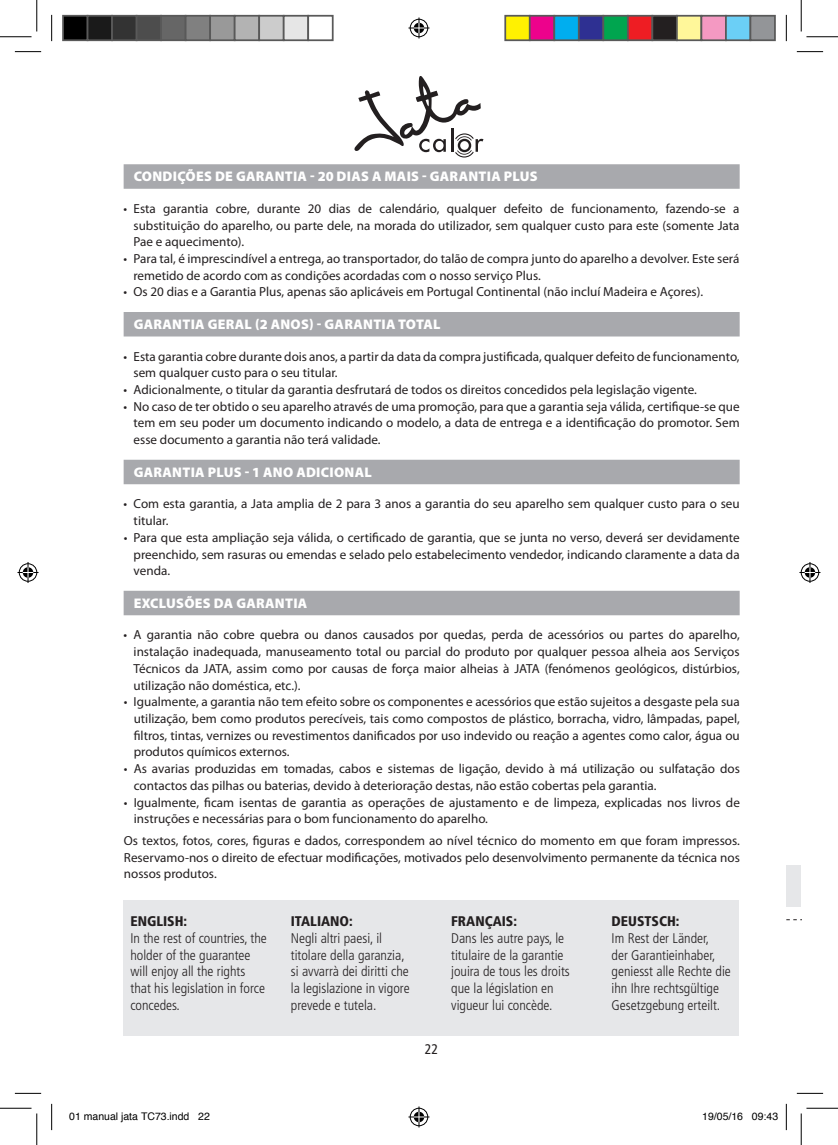
<style>
.page{position:relative;width:838px;height:1145px;background:#fff}
.page>*{position:absolute;margin:0;border:0;box-sizing:border-box;transform-origin:0 0}
.t1{font:300 condensed 14px/16.8px "Frutiger";color:#231f20}
.t2{font:900 14px "Myriad Pro";letter-spacing:.02em;color:#fff}
.t3{font:900 condensed 14px "Frutiger";color:#231f20}
.t4{font:condensed 14px "Frutiger";color:#231f20}
.t5{font:13.12px/16.6px "Myriad Pro";color:#231f20;text-align:justify}
.t6{font:10.5px "Helvetica";color:#000}
</style>
<div class="page">
<svg style="left:354px;top:76px;width:129px;height:82px"></svg>
<div style="left:786px;top:865px;width:15px;height:42px;background:#e6e7e9"></div>
<div style="left:124px;top:900px;width:615px;height:136px;background:#e6e7e9"></div>
<div style="left:124px;top:164px;width:615px;height:25px;background:#a8a9ad"></div>
<div style="left:124px;top:312px;width:615px;height:25px;background:#a8a9ad"></div>
<div style="left:124px;top:460px;width:615px;height:24px;background:#a8a9ad"></div>
<div style="left:124px;top:591px;width:615px;height:24px;background:#a8a9ad"></div>
<svg style="left:15px;top:51px;width:26px;height:1px"></svg>
<svg style="left:796px;top:51px;width:27px;height:1px"></svg>
<svg style="left:15px;top:1093px;width:26px;height:1px"></svg>
<svg style="left:796px;top:1093px;width:27px;height:1px"></svg>
<svg style="left:51px;top:15px;width:1px;height:26px"></svg>
<svg style="left:51px;top:1104px;width:1px;height:26px"></svg>
<svg style="left:786px;top:15px;width:1px;height:26px"></svg>
<svg style="left:786px;top:1104px;width:1px;height:26px"></svg>
<hr style="left:0;top:36px;width:32px;height:1px;background:#000">
<hr style="left:806px;top:36px;width:31px;height:1px;background:#000">
<hr style="left:0;top:1108px;width:32px;height:1px;background:#000">
<hr style="left:806px;top:1108px;width:31px;height:1px;background:#000">
<hr style="left:36px;top:0;width:1px;height:31px;background:#000">
<hr style="left:36px;top:1113px;width:1px;height:32px;background:#000">
<hr style="left:800px;top:0;width:1px;height:31px;background:#000">
<hr style="left:800px;top:1113px;width:1px;height:32px;background:#000">
<svg style="left:408px;top:18px;width:21px;height:21px"></svg>
<svg style="left:408px;top:1106px;width:21px;height:21px"></svg>
<svg style="left:18px;top:562px;width:21px;height:21px"></svg>
<svg style="left:799px;top:562px;width:21px;height:21px"></svg>
<div style="left:63px;top:16px;width:25px;height:24px;background:#000"></div>
<div style="left:62px;top:15px;width:26px;height:26px;border:2px solid #595959"></div>
<div style="left:88px;top:16px;width:24px;height:24px;background:#1a1a1a"></div>
<div style="left:87px;top:15px;width:26px;height:26px;border:2px solid #595959"></div>
<div style="left:112px;top:16px;width:25px;height:24px;background:#333"></div>
<div style="left:111px;top:15px;width:26px;height:26px;border:2px solid #595959"></div>
<div style="left:137px;top:16px;width:24px;height:24px;background:#4d4d4d"></div>
<div style="left:136px;top:15px;width:26px;height:26px;border:2px solid #595959"></div>
<div style="left:161px;top:16px;width:25px;height:24px;background:#666"></div>
<div style="left:160px;top:15px;width:26px;height:26px;border:2px solid #595959"></div>
<div style="left:186px;top:16px;width:24px;height:24px;background:#808080"></div>
<div style="left:185px;top:15px;width:26px;height:26px;border:2px solid #595959"></div>
<div style="left:210px;top:16px;width:25px;height:24px;background:#999"></div>
<div style="left:209px;top:15px;width:26px;height:26px;border:2px solid #595959"></div>
<div style="left:235px;top:16px;width:24px;height:24px;background:#b3b3b3"></div>
<div style="left:234px;top:15px;width:26px;height:26px;border:2px solid #595959"></div>
<div style="left:259px;top:16px;width:25px;height:24px;background:#ccc"></div>
<div style="left:258px;top:15px;width:26px;height:26px;border:2px solid #595959"></div>
<div style="left:284px;top:16px;width:24px;height:24px;background:#e6e6e6"></div>
<div style="left:283px;top:15px;width:26px;height:26px;border:2px solid #595959"></div>
<div style="left:307px;top:15px;width:26px;height:26px;border:2px solid #595959"></div>
<div style="left:505px;top:16px;width:24px;height:24px;background:#fff101"></div>
<div style="left:504px;top:15px;width:26px;height:26px;border:2px solid #595959"></div>
<div style="left:529px;top:16px;width:25px;height:24px;background:#ed028c"></div>
<div style="left:529px;top:15px;width:26px;height:26px;border:2px solid #595959"></div>
<div style="left:554px;top:16px;width:24px;height:24px;background:#00aeef"></div>
<div style="left:553px;top:15px;width:26px;height:26px;border:2px solid #595959"></div>
<div style="left:578px;top:16px;width:25px;height:24px;background:#2e3092"></div>
<div style="left:578px;top:15px;width:26px;height:26px;border:2px solid #595959"></div>
<div style="left:603px;top:16px;width:24px;height:24px;background:#00a54f"></div>
<div style="left:602px;top:15px;width:26px;height:26px;border:2px solid #595959"></div>
<div style="left:627px;top:16px;width:25px;height:24px;background:#ee1d23"></div>
<div style="left:627px;top:15px;width:26px;height:26px;border:2px solid #595959"></div>
<div style="left:652px;top:16px;width:24px;height:24px;background:#231f20"></div>
<div style="left:651px;top:15px;width:26px;height:26px;border:2px solid #595959"></div>
<div style="left:676px;top:16px;width:25px;height:24px;background:#fff79a"></div>
<div style="left:676px;top:15px;width:26px;height:26px;border:2px solid #595959"></div>
<div style="left:701px;top:16px;width:24px;height:24px;background:#f499c2"></div>
<div style="left:700px;top:15px;width:26px;height:26px;border:2px solid #595959"></div>
<div style="left:725px;top:16px;width:25px;height:24px;background:#6bcff6"></div>
<div style="left:725px;top:15px;width:26px;height:26px;border:2px solid #595959"></div>
<div style="left:750px;top:16px;width:24px;height:24px;background:#939598"></div>
<div style="left:749px;top:15px;width:26px;height:26px;border:2px solid #595959"></div>
<p class="t2" style="left:134px;top:169px;width:405px">CONDIÇÕES DE GARANTIA - 20 DIAS A MAIS - GARANTIA PLUS</p>
<p class="t5" style="left:133px;top:200px;width:607px;text-indent:-10px">• Esta garantia cobre, durante 20 dias de calendário, qualquer defeito de funcionamento, fazendo-se a substituição do aparelho, ou parte dele, na morada do utilizador, sem qualquer custo para este (somente Jata Pae e aquecimento).</p>
<p class="t5" style="left:133px;top:250px;width:607px;text-indent:-10px">• Para tal, é imprescindível a entrega, ao transportador, do talão de compra junto do aparelho a devolver. Este será remetido de acordo com as condições acordadas com o nosso serviço Plus.</p>
<p class="t5" style="left:123px;top:284px;width:581px">• Os 20 dias e a Garantia Plus, apenas são aplicáveis em Portugal Continental (não incluí Madeira e Açores).</p>
<p class="t2" style="left:134px;top:316px;width:308px">GARANTIA GERAL (2 ANOS) - GARANTIA TOTAL</p>
<p class="t5" style="left:133px;top:348px;width:607px;text-indent:-10px">• Esta garantia cobre durante dois anos, a partir da data da compra justificada, qualquer defeito de funcionamento, sem qualquer custo para o seu titular.</p>
<p class="t5" style="left:124px;top:381px;width:575px">• Adicionalmente, o titular da garantia desfrutará de todos os direitos concedidos pela legislação vigente.</p>
<p class="t5" style="left:133px;top:398px;width:607px;text-indent:-10px">• No caso de ter obtido o seu aparelho através de uma promoção, para que a garantia seja válida, certifique-se que tem em seu poder um documento indicando o modelo, a data de entrega e a identificação do promotor. Sem esse documento a garantia não terá validade.</p>
<p class="t2" style="left:134px;top:464px;width:240px">GARANTIA PLUS - 1 ANO ADICIONAL</p>
<p class="t5" style="left:134px;top:495px;width:607px;text-indent:-10px">• Com esta garantia, a Jata amplia de 2 para 3 anos a garantia do seu aparelho sem qualquer custo para o seu titular.</p>
<p class="t5" style="left:133px;top:529px;width:607px;text-indent:-10px">• Para que esta ampliação seja válida, o certificado de garantia, que se junta no verso, deverá ser devidamente preenchido, sem rasuras ou emendas e selado pelo estabelecimento vendedor, indicando claramente a data da venda.</p>
<p class="t2" style="left:134px;top:595px;width:175px">EXCLUSÕES DA GARANTIA</p>
<p class="t5" style="left:133px;top:627px;width:607px;text-indent:-10px">• A garantia não cobre quebra ou danos causados por quedas, perda de acessórios ou partes do aparelho, instalação inadequada, manuseamento total ou parcial do produto por qualquer pessoa alheia aos Serviços Técnicos da JATA, assim como por causas de força maior alheias à JATA (fenómenos geológicos, distúrbios, utilização não doméstica, etc.).</p>
<p class="t5" style="left:134px;top:693px;width:607px;text-indent:-10px">• Igualmente, a garantia não tem efeito sobre os componentes e acessórios que estão sujeitos a desgaste pela sua utilização, bem como produtos perecíveis, tais como compostos de plástico, borracha, vidro, lâmpadas, papel, filtros, tintas, vernizes ou revestimentos danificados por uso indevido ou reação a agentes como calor, água ou produtos químicos externos.</p>
<p class="t5" style="left:134px;top:760px;width:607px;text-indent:-10px">• As avarias produzidas em tomadas, cabos e sistemas de ligação, devido à má utilização ou sulfatação dos contactos das pilhas ou baterias, devido à deterioração destas, não estão cobertas pela garantia.</p>
<p class="t5" style="left:134px;top:794px;width:607px;text-indent:-10px">• Igualmente, ficam isentas de garantia as operações de ajustamento e de limpeza, explicadas nos livros de instruções e necessárias para o bom funcionamento do aparelho.</p>
<p class="t5" style="left:124px;top:832px;width:617px">Os textos, fotos, cores, figuras e dados, correspondem ao nível técnico do momento em que foram impressos.<br>Reservamo-nos o direito de efectuar modificações, motivados pelo desenvolvimento permanente da técnica nos nossos produtos.</p>
<p class="t3" style="left:130px;top:913px;width:58px">ENGLISH:</p>
<p class="t1" style="left:130px;top:930px;width:138px">In the rest of countries, the holder of the guarantee will enjoy all the rights that his legislation in force concedes.</p>
<p class="t3" style="left:291px;top:913px;width:63px">ITALIANO:</p>
<p class="t1" style="left:291px;top:930px;width:120px">Negli altri paesi, il titolare della garanzia, si avvarrà dei diritti che la legislazione in vigore prevede e tutela.</p>
<p class="t4" style="left:425px;top:1041px;width:15px">22</p>
<p class="t3" style="left:451px;top:913px;width:67px">FRANÇAIS:</p>
<p class="t1" style="left:451px;top:930px;width:120px">Dans les autre pays, le titulaire de la garantie jouira de tous les droits que la législation en vigueur lui concède.</p>
<p class="t3" style="left:611px;top:913px;width:69px">DEUSTSCH:</p>
<p class="t1" style="left:611px;top:930px;width:121px">Im Rest der Länder,<br>der Garantieinhaber, geniesst alle Rechte die ihn Ihre rechtsgültige<br>Gesetzgebung erteilt.</p>
<p class="t6" style="left:69px;top:1108px;width:142px">01 manual jata TC73.indd 22</p>
<p class="t6" style="left:702px;top:1108px;width:77px">19/05/16 09:43</p>
</div>
